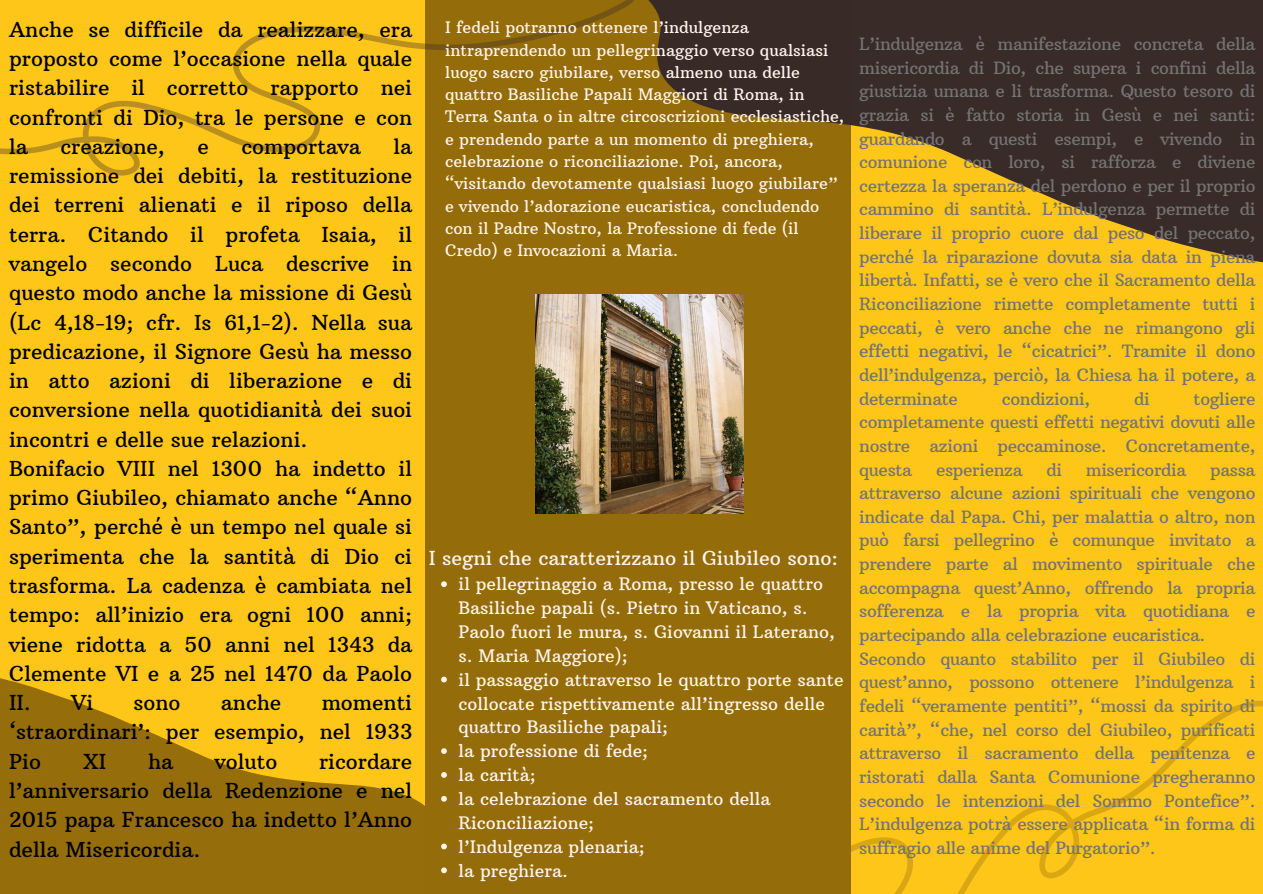
<style>
.page{position:relative;width:1263px;height:894px;background:#fff}
.page>*{position:absolute;margin:0;border:0;box-sizing:border-box;transform-origin:0 0}
.t1{font:21px/29.2px "Arbutus Slab";color:#000;text-align:justify}
.t2{font:19.65px "Arbutus Slab";color:#fff4ea}
.t3{font:17.55px/23.9px "Arbutus Slab";color:#fff4ea}
.t4{font:17.25px/23.7px "Arbutus Slab";letter-spacing:-.02em;color:#737373;text-align:justify}
.t5{font:16.2px/22.2px "Arbutus Slab";color:#fff4ea}
</style>
<div class="page">
<div style="left:0;top:0;width:1263px;height:893px;background:#ffc61a"></div>
<div style="left:425px;top:0;width:425px;height:893px;background:#946c0a"></div>
<svg style="left:0;top:678px;width:447px;height:215px;fill:#956d0a"></svg>
<svg style="left:0;top:26px;width:516px;height:150px"></svg>
<svg style="left:850px;top:693px;width:413px;height:200px"></svg>
<svg style="left:516px;top:0;width:747px;height:350px"></svg>
<svg style="left:441px;top:581px;width:6px;height:6px"></svg>
<svg style="left:441px;top:676px;width:6px;height:6px"></svg>
<svg style="left:441px;top:748px;width:6px;height:5px"></svg>
<svg style="left:441px;top:771px;width:6px;height:6px"></svg>
<svg style="left:441px;top:795px;width:6px;height:6px"></svg>
<svg style="left:441px;top:843px;width:6px;height:6px"></svg>
<svg style="left:441px;top:867px;width:6px;height:5px"></svg>
<img style="left:536px;top:295px;width:208px;height:218px">
<p class="t1" style="left:9px;top:15px;width:405px">Anche se difficile da realizzare, era proposto come l’occasione nella quale ristabilire il corretto rapporto nei confronti di Dio, tra le persone e con la</p>
<p class="t1" style="left:9px;top:132px;width:405px;text-align:left;text-indent:384px">la remissione dei debiti, la restituzione dei terreni alienati e il riposo della terra. Citando il profeta Isaia, il vangelo secondo Luca descrive in questo modo anche la missione di Gesù (Lc 4,18-19; cfr. Is 61,1-2). Nella sua predicazione, il Signore Gesù ha messo in atto azioni di liberazione e di conversione nella quotidianità dei suoi incontri e delle sue relazioni.<br>Bonifacio VIII nel 1300 ha indetto il primo Giubileo, chiamato anche “Anno<br>Santo”, perché è un tempo nel quale si sperimenta che la santità di Dio ci trasforma. La cadenza è cambiata nel tempo: all’inizio era ogni 100 anni; viene ridotta a 50 anni nel 1343 da<br>Clemente VI e a 25 nel 1470 da Paolo<br>II. Vi</p>
<p class="t1" style="left:60px;top:132px;width:106px">creazione,</p>
<p class="t1" style="left:197px;top:132px;width:13px">e</p>
<p class="t1" style="left:241px;top:132px;width:121px">comportava</p>
<p class="t1" style="left:134px;top:687px;width:48px">sono</p>
<p class="t1" style="left:221px;top:687px;width:62px">anche</p>
<p class="t1" style="left:9px;top:687px;width:405px;text-indent:313px">momenti ‘straordinari’: per esempio, nel 1933<br>Pio</p>
<p class="t1" style="left:83px;top:746px;width:25px">XI</p>
<p class="t1" style="left:148px;top:746px;width:27px">ha</p>
<p class="t1" style="left:215px;top:746px;width:64px">voluto</p>
<p class="t1" style="left:9px;top:746px;width:405px;text-indent:310px">ricordare l’anniversario della Redenzione e nel 2015 papa Francesco ha indetto l’Anno della Misericordia.</p>
<p class="t5" style="left:445px;top:16px;width:401px">I fedeli potranno ottenere l’indulgenza intraprendendo un pellegrinaggio verso qualsiasi luogo sacro giubilare, verso almeno una delle quattro Basiliche Papali Maggiori di Roma, in Terra Santa o in altre circoscrizioni ecclesiastiche, e prendendo parte a un momento di preghiera, celebrazione o riconciliazione. Poi, ancora, “visitando devotamente qualsiasi luogo giubilare” e vivendo l’adorazione eucaristica, concludendo con il Padre Nostro, la Professione di fede (il Credo) e Invocazioni a Maria.</p>
<p class="t2" style="left:429px;top:545px;width:411px">I segni che caratterizzano il Giubileo sono:</p>
<p class="t3" style="left:459px;top:572px;width:378px">il pellegrinaggio a Roma, presso le quattro Basiliche papali (s. Pietro in Vaticano, s.<br>Paolo fuori le mura, s. Giovanni il Laterano, s. Maria Maggiore);</p>
<p class="t3" style="left:459px;top:667px;width:386px">il passaggio attraverso le quattro porte sante collocate rispettivamente all’ingresso delle quattro Basiliche papali;</p>
<h1 class="t3" style="left:459px;top:738px;width:191px">la professione di fede;</h1>
<p class="t3" style="left:459px;top:762px;width:78px">la carità;</p>
<p class="t3" style="left:459px;top:786px;width:313px">la celebrazione del sacramento della<br>Riconciliazione;</p>
<p class="t3" style="left:459px;top:834px;width:188px">l’Indulgenza plenaria;</p>
<p class="t3" style="left:459px;top:858px;width:111px">la preghiera.</p>
<p class="t4" style="left:859px;top:32px;width:398px">L’indulgenza è manifestazione concreta della misericordia di Dio, che supera i confini della giustizia umana e li trasforma. Questo tesoro di grazia si è fatto storia in Gesù e nei santi: guardando a questi esempi, e vivendo in comunione con loro, si rafforza e diviene certezza la speranza del perdono e per il proprio cammino di santità. L’indulgenza permette di liberare il proprio cuore dal peso del peccato, perché la riparazione dovuta sia data in piena libertà. Infatti, se è vero che il Sacramento della Riconciliazione rimette completamente tutti i peccati, è vero anche che ne rimangono gli effetti negativi, le “cicatrici”. Tramite il dono dell’indulgenza, perciò, la Chiesa ha il potere, a determinate</p>
<p class="t4" style="left:859px;top:386px;width:398px;text-indent:334px">togliere completamente questi effetti negativi dovuti alle nostre azioni peccaminose. Concretamente, questa</p>
<p class="t4" style="left:1002px;top:386px;width:90px">condizioni,</p>
<p class="t4" style="left:1134px;top:386px;width:17px">di</p>
<p class="t4" style="left:936px;top:457px;width:88px">esperienza</p>
<p class="t4" style="left:1046px;top:457px;width:17px">di</p>
<p class="t4" style="left:1086px;top:457px;width:102px">misericordia</p>
<p class="t4" style="left:859px;top:457px;width:398px;text-indent:351px">passa attraverso alcune azioni spirituali che vengono indicate dal Papa. Chi, per malattia o altro, non può farsi pellegrino è comunque invitato a prendere parte al movimento spirituale che accompagna quest’Anno, offrendo la propria sofferenza e la propria vita quotidiana e partecipando alla celebrazione eucaristica.</p>
<p class="t4" style="left:859px;top:646px;width:398px">Secondo quanto stabilito per il Giubileo di quest’anno, possono ottenere l’indulgenza i fedeli “veramente pentiti”, “mossi da spirito di carità”, “che, nel corso del Giubileo, purificati attraverso il sacramento della penitenza e ristorati dalla Santa Comunione pregheranno secondo le intenzioni del Sommo Pontefice”.<br>L’indulgenza potrà essere applicata “in forma di suffragio alle anime del Purgatorio”.</p>
</div>
